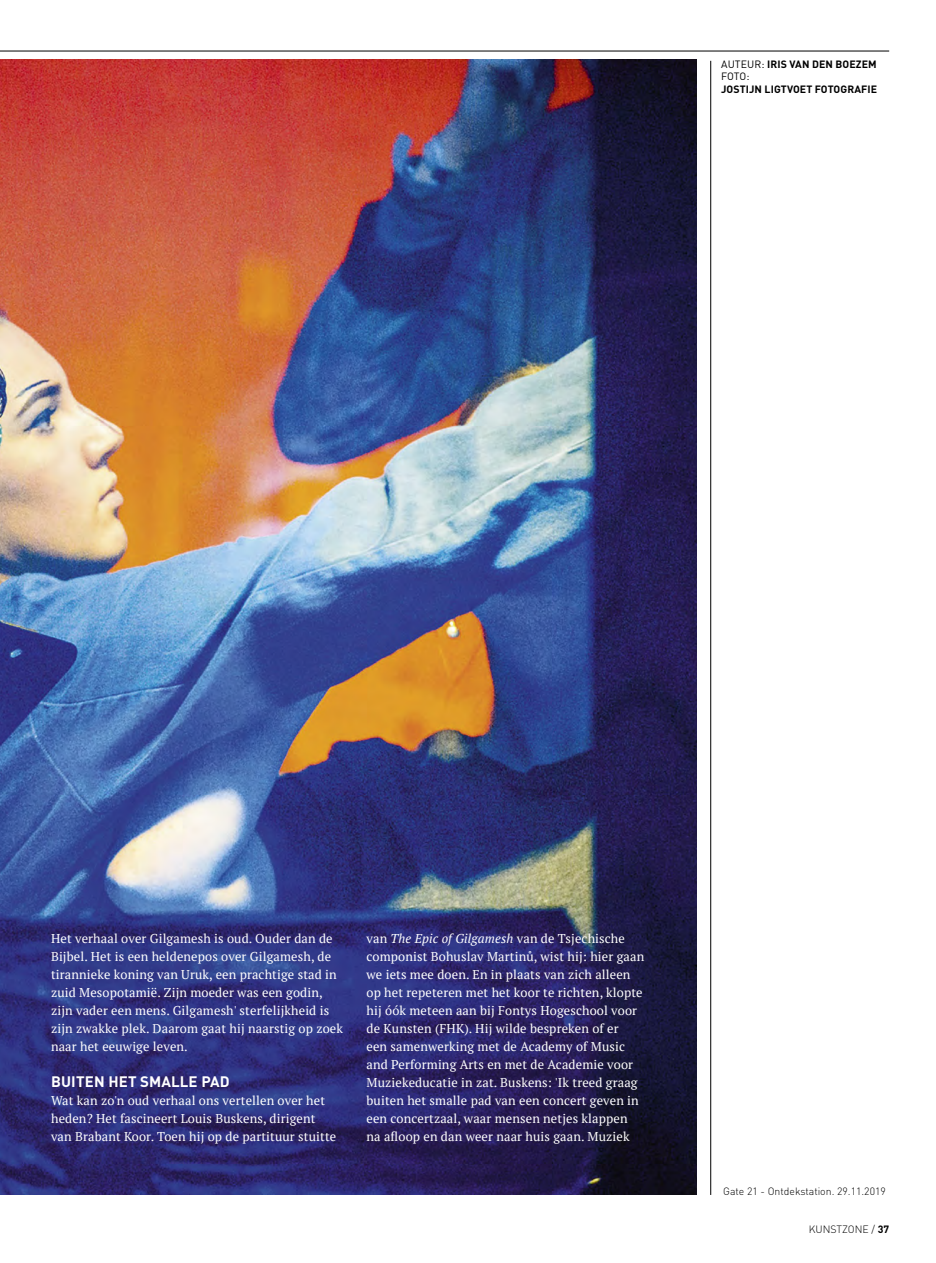
<style>
.page{position:relative;width:936px;height:1263px;background:#fff}
.page>*{position:absolute;margin:0;border:0;box-sizing:border-box;transform-origin:0 0}
.t1{font:700 15px "DINOT";letter-spacing:.01em;color:#fff}
.t2{font:12.75px/18px "PT Serif";letter-spacing:.01em;color:#fff}
.t3{font:700 10.5px/12.6px "DINOT";letter-spacing:.01em;color:#000}
.t4{font:300 10.5px "DINOT";color:#000}
.s1{font-weight:400}
.s2{font-style:italic}
.s3{font-weight:700}
</style>
<div class="page">
<img style="left:0;top:60px;width:696px;height:1135px">
<hr style="left:0;top:51px;width:889px;height:1px;background:#000">
<hr style="left:710px;top:61px;width:1px;height:1134px;background:#000">
<p class="t3" style="left:721px;top:56px;width:157px"><span class="s1">AUTEUR:</span> IRIS VAN DEN BOEZEM<br><span class="s1">FOTO:</span></p>
<p class="t3" style="left:721px;top:82px;width:157px">JOSTIJN LIGTVOET FOTOGRAFIE</p>
<p class="t2" style="left:51px;top:929px;width:293px">Het verhaal over Gilgamesh is oud. Ouder dan de Bijbel. Het is een heldenepos over Gilgamesh, de tirannieke koning van Uruk, een prachtige stad in zuid Mesopotamië. Zijn moeder was een godin, zijn vader een mens. Gilgamesh' sterfelijkheid is zijn zwakke plek. Daarom gaat hij naarstig op zoek naar het eeuwige leven.</p>
<p class="t1" style="left:51px;top:1070px;width:180px">BUITEN HET SMALLE PAD</p>
<p class="t2" style="left:51px;top:1091px;width:287px">Wat kan zo'n oud verhaal ons vertellen over het heden? Het fascineert Louis Buskens, dirigent van Brabant Koor. Toen hij op de partituur stuitte</p>
<p class="t2" style="left:366px;top:929px;width:279px">van <span class="s2">The Epic of Gilgamesh</span> van de Tsjechische componist Bohuslav Martinů, wist hij: hier gaan we iets mee doen. En in plaats van zich alleen op het repeteren met het koor te richten, klopte hij óók meteen aan bij Fontys Hogeschool voor de Kunsten (FHK). Hij wilde bespreken of er<br>een samenwerking met de Academy of Music and Performing Arts en met de Academie voor Muziekeducatie in zat. Buskens: 'Ik treed graag buiten het smalle pad van een concert geven in een concertzaal, waar mensen netjes klappen na afloop en dan weer naar huis gaan. Muziek</p>
<p class="t4" style="left:723px;top:1183px;width:164px">Gate 21 - Ontdekstation. 29.11.2019</p>
<p class="t4" style="left:808px;top:1221px;width:82px">KUNSTZONE / <span class="s3">37</span></p>
</div>
